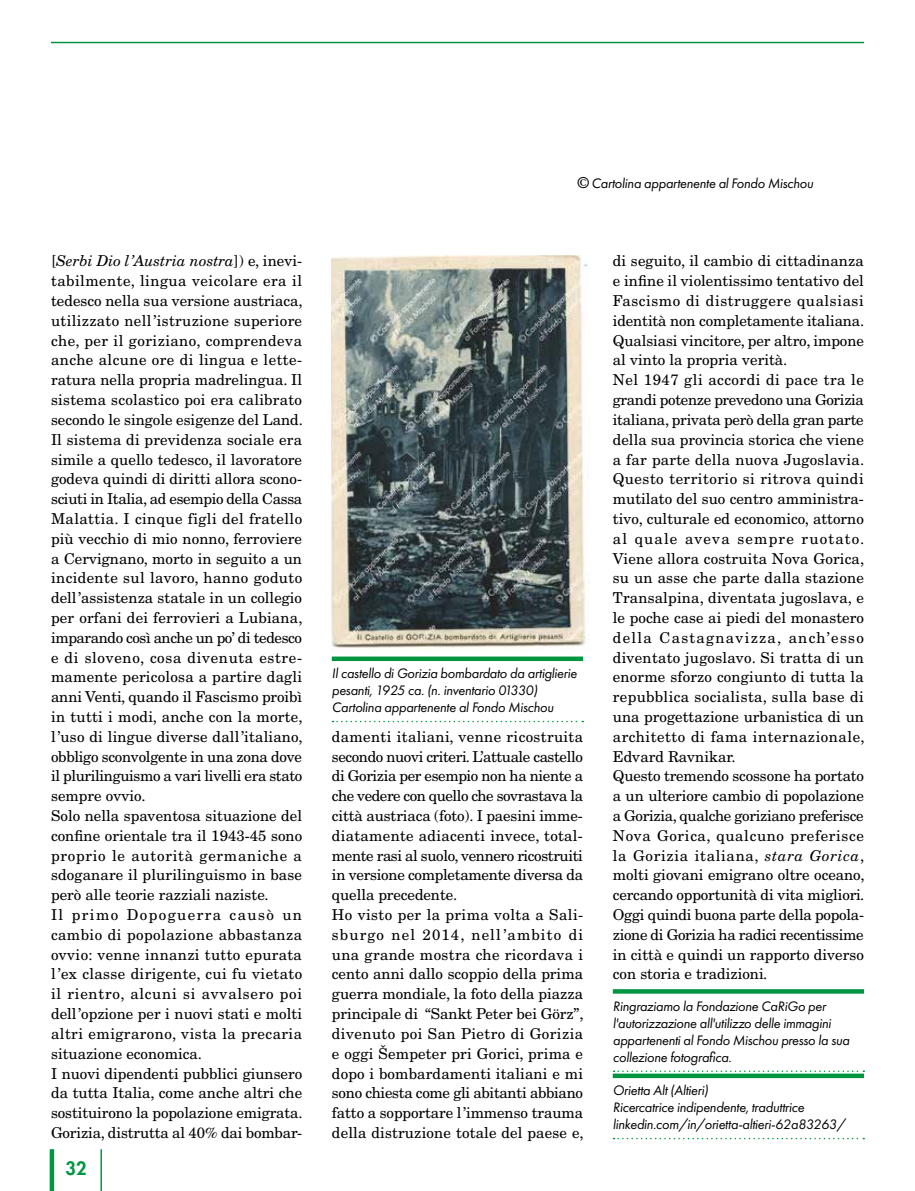
<style>
.page{position:relative;width:915px;height:1191px;background:#fff}
.page>*{position:absolute;margin:0;border:0;box-sizing:border-box;transform-origin:0 0}
.t1{font:800 18px "Futura Std";color:#009641}
.t2{font:15px/19.8px "New Century Schlbk LT Pro";color:#000}
.t3{font:italic 14.25px/17.1px "Futura PT";letter-spacing:-.02em;color:#000}
.s1{font-style:italic}
.s2{font-family:"New Century Schlbk LT Pro";font-style:normal;font-size:15px}
</style>
<div class="page">
<hr style="left:51px;top:42px;width:812px;height:1px;background:#009641">
<hr style="left:50px;top:1149px;width:4px;height:42px;background:#009641">
<hr style="left:100px;top:1149px;width:2px;height:42px;background:#009641">
<div style="left:612px;top:1073px;width:251px;height:5px;background:#009641"></div>
<svg style="left:613px;top:1137px;width:250px;height:2px"></svg>
<img style="left:332px;top:255px;width:256px;height:394px">
<div style="left:332px;top:656px;width:251px;height:5px;background:#009641"></div>
<svg style="left:332px;top:721px;width:251px;height:1px"></svg>
<svg style="left:612px;top:989px;width:251px;height:4px"></svg>
<svg style="left:613px;top:1070px;width:251px;height:2px"></svg>
<p class="t2" style="left:51px;top:251px;width:253px">[<span class="s1">Serbi Dio l’Austria nostra</span>]) e, inevi&shy;tabilmente, lingua veicolare era il tedesco nella sua versione austriaca, utilizzato nell’istruzione superiore che, per il goriziano, comprendeva anche alcune ore di lingua e lette&shy;ratura nella propria madrelingua. Il sistema scolastico poi era calibrato secondo le singole esigenze del Land.<br>Il sistema di previdenza sociale era simile a quello tedesco, il lavoratore godeva quindi di diritti allora scono&shy;sciuti in Italia, ad esempio della Cassa Malattia. I cinque figli del fratello più vecchio di mio nonno, ferroviere a Cervignano, morto in seguito a un incidente sul lavoro, hanno goduto dell’assistenza statale in un collegio per orfani dei ferrovieri a Lubiana, imparando così anche un po’ di tedesco e di sloveno, cosa divenuta estre&shy;mamente pericolosa a partire dagli anni Venti, quando il Fascismo proibì in tutti i modi, anche con la morte, l’uso di lingue diverse dall’italiano, obbligo sconvolgente in una zona dove il plurilinguismo a vari livelli era stato sempre ovvio.<br>Solo nella spaventosa situazione del confine orientale tra il 1943-45 sono proprio le autorità germaniche a sdoganare il plurilinguismo in base però alle teorie razziali naziste.<br>Il primo Dopoguerra causò un cambio di popolazione abbastanza ovvio: venne innanzi tutto epurata l’ex classe dirigente, cui fu vietato il rientro, alcuni si avvalsero poi dell’opzione per i nuovi stati e molti altri emigrarono, vista la precaria situazione economica.<br>I nuovi dipendenti pubblici giunsero da tutta Italia, come anche altri che sostituirono la popolazione emigrata.<br>Gorizia, distrutta al 40% dai bombar-</p>
<p class="t1" style="left:66px;top:1157px;width:22px">32</p>
<p class="t3" style="left:577px;top:175px;width:237px"><span class="s2">©</span> Cartolina appartenente al Fondo Mischou</p>
<p class="t3" style="left:332px;top:664px;width:247px">Il castello di Gorizia bombardato da artiglierie pesanti, 1925 ca. (n. inventario 01330)<br>Cartolina appartenente al Fondo Mischou</p>
<p class="t2" style="left:332px;top:726px;width:253px">damenti italiani, venne ricostruita secondo nuovi criteri. L’attuale castello di Gorizia per esempio non ha niente a che vedere con quello che sovrastava la città austriaca (foto). I paesini imme&shy;diatamente adiacenti invece, total&shy;mente rasi al suolo, vennero ricostruiti in versione completamente diversa da quella precedente.<br>Ho visto per la prima volta a Sali&shy;sburgo nel 2014, nell’ambito di una grande mostra che ricordava i cento anni dallo scoppio della prima guerra mondiale, la foto della piazza principale di “Sankt Peter bei Görz”, divenuto poi San Pietro di Gorizia e oggi Šempeter pri Gorici, prima e dopo i bombardamenti italiani e mi sono chiesta come gli abitanti abbiano fatto a sopportare l’immenso trauma della distruzione totale del paese e,</p>
<p class="t2" style="left:612px;top:251px;width:253px">di seguito, il cambio di cittadinanza e infine il violentissimo tentativo del Fascismo di distruggere qualsiasi identità non completamente italiana.<br>Qualsiasi vincitore, per altro, impone al vinto la propria verità.<br>Nel 1947 gli accordi di pace tra le grandi potenze prevedono una Gorizia italiana, privata però della gran parte della sua provincia storica che viene a far parte della nuova Jugoslavia.<br>Questo territorio si ritrova quindi mutilato del suo centro amministra&shy;tivo, culturale ed economico, attorno al quale aveva sempre ruotato.<br>Viene allora costruita Nova Gorica, su un asse che parte dalla stazione Transalpina, diventata jugoslava, e le poche case ai piedi del monastero della Castagnavizza, anch’esso diventato jugoslavo. Si tratta di un enorme sforzo congiunto di tutta la repubblica socialista, sulla base di una progettazione urbanistica di un architetto di fama internazionale, Edvard Ravnikar.<br>Questo tremendo scossone ha portato a un ulteriore cambio di popolazione a Gorizia, qualche goriziano preferisce Nova Gorica, qualcuno preferisce la Gorizia italiana, <span class="s1">stara Gorica</span>, molti giovani emigrano oltre oceano, cercando opportunità di vita migliori.<br>Oggi quindi buona parte della popola&shy;zione di Gorizia ha radici recentissime in città e quindi un rapporto diverso con storia e tradizioni.</p>
<p class="t3" style="left:612px;top:997px;width:238px">Ringraziamo la Fondazione CaRiGo per l'autorizzazione all'utilizzo delle immagini appartenenti al Fondo Mischou presso la sua collezione fotografica.</p>
<p class="t3" style="left:612px;top:1081px;width:234px">Orietta Alt (Altieri)<br>Ricercatrice indipendente, traduttrice linkedin.com/in/orietta-altieri-62a83263/</p>
</div>
